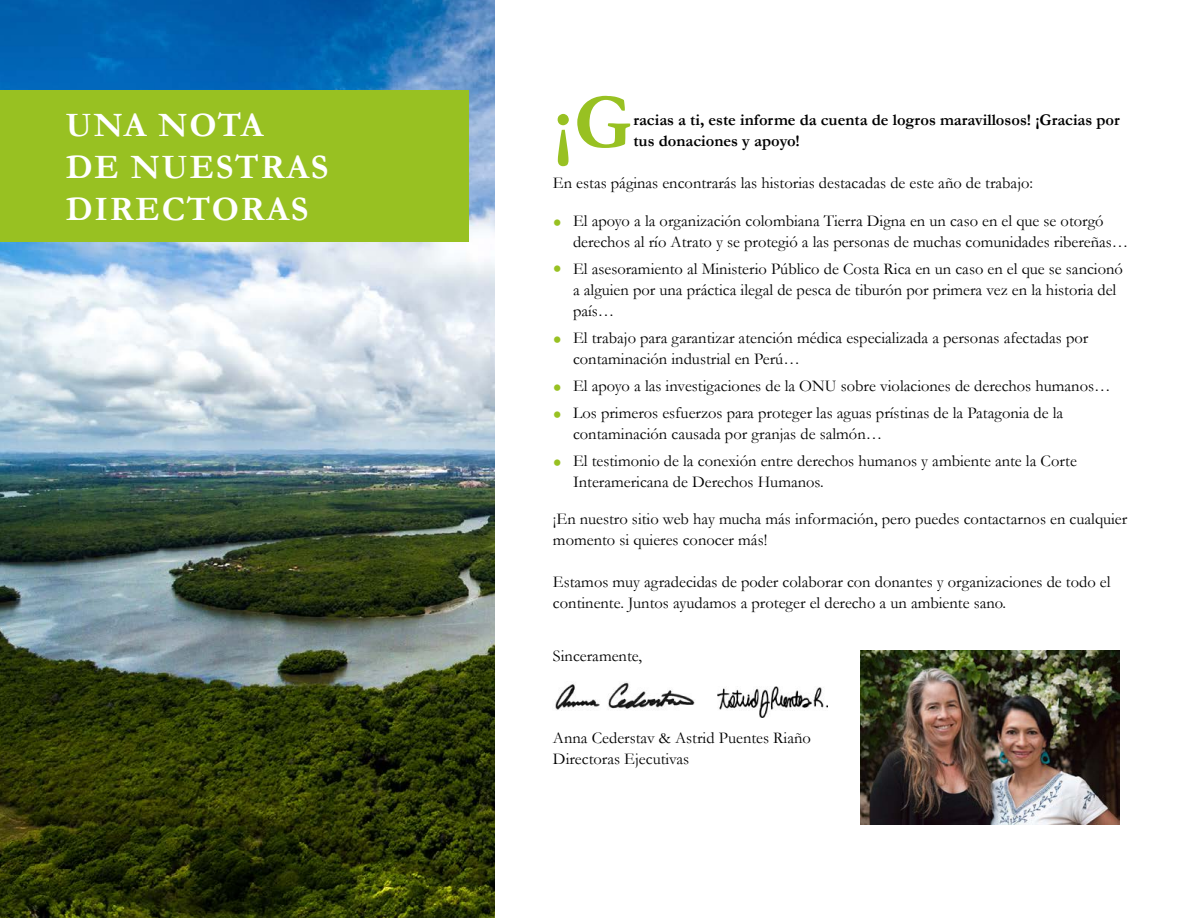
<style>
.page{position:relative;width:1188px;height:918px;background:#fff}
.page>*{position:absolute;margin:0;border:0;box-sizing:border-box;transform-origin:0 0}
.t1{font:700 79.5px "Garamond";color:#98c122}
.t2{font:700 34.5px/42px "Garamond";letter-spacing:.05em;color:#fff}
.t3{font:25.5px/48px "Garamond";color:#98c122}
.t4{font:16.5px/21px "Garamond";color:#000}
.t5{font:700 16.5px/21px "Garamond";color:#000}
</style>
<div class="page">
<img style="left:860px;top:651px;width:260px;height:173px">
<img style="left:0;top:0;width:495px;height:918px">
<div style="left:0;top:90px;width:468px;height:152px;background:#98c122"></div>
<img style="left:555px;top:682px;width:140px;height:29px">
<img style="left:717px;top:687px;width:111px;height:30px">
<h2 class="t2" style="left:66px;top:103px;width:264px">UNA NOTA<br>DE NUESTRAS<br>DIRECTORAS</h2>
<h1 class="t1" style="left:553px;top:75px;width:80px">¡G</h1>
<p class="t5" style="left:633px;top:109px;width:488px">racias a ti, este informe da cuenta de logros maravillosos! ¡Gracias por tus donaciones y apoyo!</p>
<p class="t4" style="left:553px;top:172px;width:482px">En estas páginas encontrarás las historias destacadas de este año de trabajo:</p>
<h3 class="t3" style="left:553px;top:199px;width:11px;line-height:46.5px">• •</h3>
<h3 class="t3" style="left:553px;top:315px;width:11px">• •</h3>
<h3 class="t3" style="left:553px;top:390px;width:11px">• •</h3>
<p class="t4" style="left:573px;top:210px;width:557px">El apoyo a la organización colombiana Tierra Digna en un caso en el que se otorgó derechos al río Atrato y se protegió a las personas de muchas comunidades ribereñas…</p>
<p class="t4" style="left:573px;top:258px;width:551px">El asesoramiento al Ministerio Público de Costa Rica en un caso en el que se sancionó a alguien por una práctica ilegal de pesca de tiburón por primera vez en la historia del país…</p>
<p class="t4" style="left:573px;top:327px;width:517px">El trabajo para garantizar atención médica especializada a personas afectadas por contaminación industrial en Perú…</p>
<p class="t4" style="left:573px;top:372px;width:539px;line-height:27px">El apoyo a las investigaciones de la ONU sobre violaciones de derechos humanos…<br>Los primeros esfuerzos para proteger las aguas prístinas de la Patagonia de la</p>
<p class="t4" style="left:573px;top:420px;width:505px;line-height:27px">contaminación causada por granjas de salmón…<br>El testimonio de la conexión entre derechos humanos y ambiente ante la Corte</p>
<p class="t4" style="left:573px;top:471px;width:252px">Interamericana de Derechos Humanos.</p>
<p class="t4" style="left:553px;top:508px;width:576px">¡En nuestro sitio web hay mucha más información, pero puedes contactarnos en cualquier momento si quieres conocer más!</p>
<p class="t4" style="left:553px;top:571px;width:559px">Estamos muy agradecidas de poder colaborar con donantes y organizaciones de todo el continente. Juntos ayudamos a proteger el derecho a un ambiente sano.</p>
<p class="t4" style="left:553px;top:645px;width:91px">Sinceramente,</p>
<p class="t4" style="left:553px;top:727px;width:259px">Anna Cederstav &amp; Astrid Puentes Riaño<br>Directoras Ejecutivas</p>
</div>
